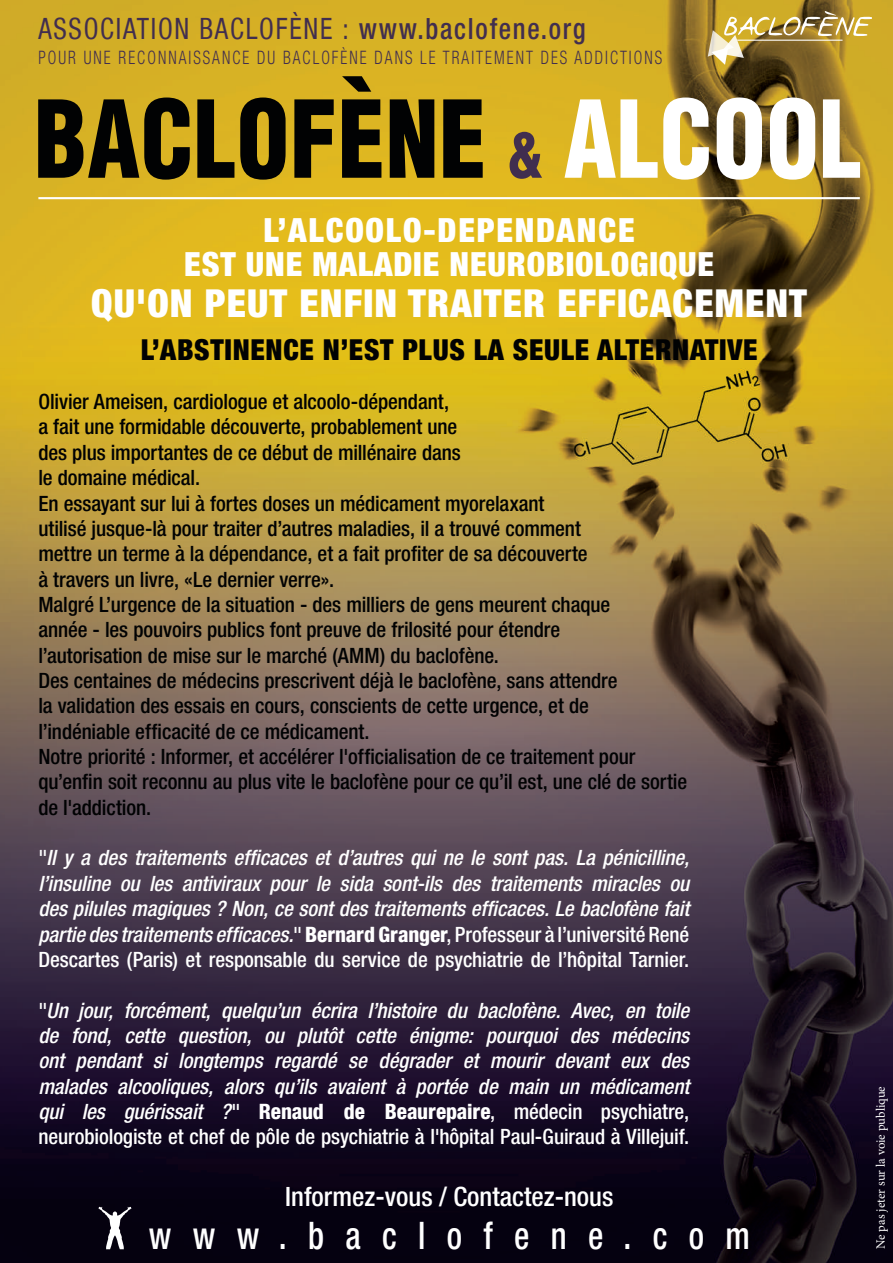
<style>
.page{position:relative;width:893px;height:1263px;background:#fff}
.page>*{position:absolute;margin:0;border:0;box-sizing:border-box;transform-origin:0 0}
.t1{font:900 condensed 104.4px "Helvetica LT Std";letter-spacing:.005em;color:#010203;scale:.91 1}
.t2{font:900 condensed 38.4px "Helvetica Neue LT Com";letter-spacing:.03em;color:#fff}
.t3{font:500 condensed 38.1px "Helvetica Neue LT Com";letter-spacing:.645em;color:#fff;scale:.87 1}
.t4{font:900 condensed 33.15px/33.5px "Helvetica Neue LT Com";letter-spacing:.025em;color:#fff;text-align:center}
.t5{font:condensed 29.4px "Helvetica Neue LT Com";letter-spacing:.065em;color:#412e4f;scale:.91 1}
.t6{font:900 condensed 28.8px "Helvetica Neue LT Com";letter-spacing:.025em;color:#010203}
.t7{font:500 condensed 26.7px "Helvetica Neue LT Com";color:#fff}
.t8{font:500 condensed 21.15px/25.3px "Helvetica Neue LT Com";letter-spacing:-.005em;color:#010203}
.t9{font:italic 500 condensed 21.15px/25.3px "Helvetica Neue LT Com";letter-spacing:-.005em;color:#fff;text-align:justify}
.t10{font:300 condensed 18.6px "Helvetica Neue LT Com";letter-spacing:.13em;color:#412e4f;scale:.83 1}
.t11{font:12.75px "Minion Pro";color:#fff}
.s1{font-weight:500}
.s2{font-size:59.85px;color:#412e4f}
.s3{color:#fff}
.s4{font-style:normal}
.s5{font-weight:800;font-style:normal}
</style>
<div class="page">
<img style="left:0;top:0;width:893px;height:1263px">
<svg style="left:708px;top:11px;width:164px;height:54px;background:#b1964b"></svg>
<hr style="left:38px;top:197px;width:822px;height:2px;background:#fff">
<svg style="left:98px;top:1207px;width:34px;height:42px"></svg>
<h3 class="t5" style="left:38px;top:11px;width:603px">ASSOCIATION BACLOFÈNE : <span class="s1">www.baclofene.org</span></h3>
<p class="t10" style="left:38px;top:47px;width:753px">POUR UNE RECONNAISSANCE DU BACLOFÈNE DANS LE TRAITEMENT DES ADDICTIONS</p>
<h1 class="t1" style="left:34px;top:73px;width:911px">BACLOFÈNE <span class="s2">&amp;</span> <span class="s3">ALCOOL</span></h1>
<h3 class="t4" style="left:184px;top:214px;width:531px">L’ALCOOLO-DEPENDANCE<br>EST UNE MALADIE NEUROBIOLOGIQUE</h3>
<h2 class="t2" style="left:91px;top:281px;width:717px">QU'ON PEUT ENFIN TRAITER EFFICACEMENT</h2>
<h3 class="t6" style="left:141px;top:333px;width:618px">L’ABSTINENCE N’EST PLUS LA SEULE ALTERNATIVE</h3>
<p class="t8" style="left:38px;top:389px;width:650px">Olivier Ameisen, cardiologue et alcoolo-dépendant,<br>a fait une formidable découverte, probablement une<br>des plus importantes de ce début de millénaire dans<br>le domaine médical.<br>En essayant sur lui à fortes doses un médicament myorelaxant<br>utilisé jusque-là pour traiter d’autres maladies, il a trouvé comment<br>mettre un terme à la dépendance, et a fait profiter de sa découverte<br>à travers un livre, «Le dernier verre».<br>Malgré L’urgence de la situation - des milliers de gens meurent chaque<br>année - les pouvoirs publics font preuve de frilosité pour étendre<br>l’autorisation de mise sur le marché (AMM) du baclofène.<br>Des centaines de médecins prescrivent déjà le baclofène, sans attendre<br>la validation des essais en cours, conscients de cette urgence, et de<br>l’indéniable efficacité de ce médicament.<br>Notre priorité : Informer, et accélérer l'officialisation de ce traitement pour qu’enfin soit reconnu au plus vite le baclofène pour ce qu’il est, une clé de sortie de l'addiction.</p>
<p class="t9" style="left:38px;top:845px;width:652px"><span class="s4">"</span>Il y a des traitements efficaces et d’autres qui ne le sont pas. La pénicilline, l’insuline ou les antiviraux pour le sida sont-ils des traitements miracles ou des pilules magiques ? Non, ce sont des traitements efficaces. Le baclofène fait partie des traitements efficaces.<span class="s4">"</span> <span class="s5">Bernard Granger</span><span class="s4">, Professeur à l’université René Descartes (Paris) et responsable du service de psychiatrie de l’hôpital Tarnier.</span></p>
<p class="t9" style="left:38px;top:997px;width:652px"><span class="s4">"</span>Un jour, forcément, quelqu’un écrira l’histoire du baclofène. Avec, en toile de fond, cette question, ou plutôt cette énigme: pourquoi des médecins ont pendant si longtemps regardé se dégrader et mourir devant eux des malades alcooliques, alors qu’ils avaient à portée de main un médicament qui les guérissait ?<span class="s4">"</span> <span class="s5">Renaud de Beaurepaire</span><span class="s4">, médecin psychiatre, neurobiologiste et chef de pôle de psychiatrie à l'hôpital Paul-Guiraud à Villejuif.</span></p>
<p class="t7" style="left:285px;top:1180px;width:330px">Informez-vous / Contactez-nous</p>
<h3 class="t3" style="left:149px;top:1213px;width:693px">www.baclofene.com</h3>
<p class="t11" style="left:873px;top:1249px;width:165px;rotate:-90deg">Ne pas jeter sur la voie publique</p>
</div>
